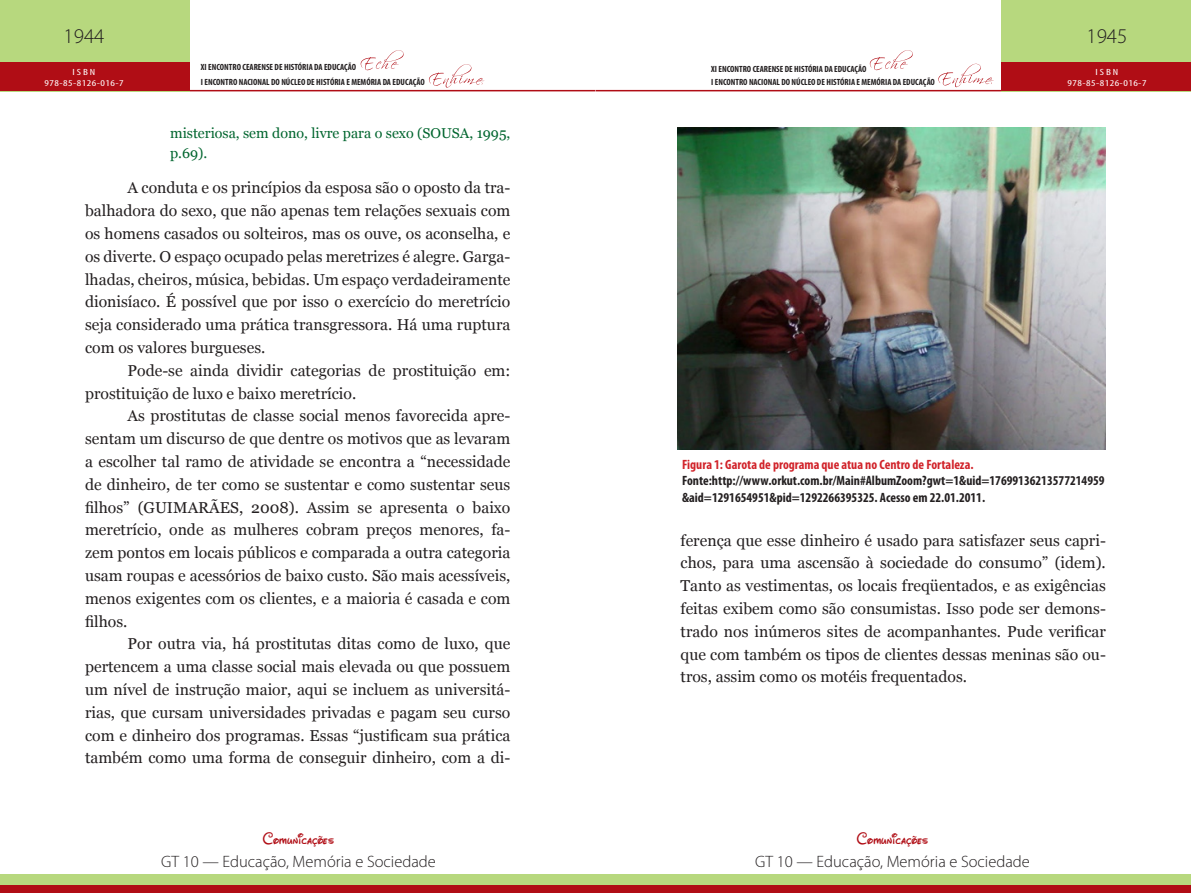
<style>
.page{position:relative;width:1191px;height:893px;background:#fff}
.page>*{position:absolute;margin:0;border:0;box-sizing:border-box;transform-origin:0 0}
.t1{font:300 21px "Myriad Pro";color:#231f20}
.t2{font:300 16.5px "Myriad Pro";color:#231f20}
.t3{font:16.5px "Waltograph";letter-spacing:.01em;color:#b00d15}
.t4{font:15.75px/22.8px "Georgia";color:#231f20;text-align:justify}
.RECUO{font:14.25px/19.5px "Georgia";color:#00652e}
.LEGENDA{font:700 condensed 13.5px/16.2px "Myriad Pro";color:#231f20}
.LEGENDA-2{font:700 condensed 13.5px "Myriad Pro";color:#d1232a}
.t5{font:700 condensed 9px/15px "Myriad Pro";color:#231f20}
.t6{font:condensed 9px/10.8px "Myriad Pro";letter-spacing:.04em;color:#fff;text-align:center;scale:1.3 1}
</style>
<div class="page">
<hr style="left:189px;top:90px;width:406px;height:1px;background:#b00d15">
<hr style="left:595px;top:90px;width:407px;height:1px;background:#b00d15">
<div style="left:0;top:0;width:189px;height:91px;background:#b7d87e"></div>
<div style="left:1001px;top:0;width:190px;height:91px;background:#b7d87e"></div>
<div style="left:0;top:63px;width:189px;height:28px;background:#b00d15"></div>
<div style="left:1001px;top:63px;width:190px;height:28px;background:#b00d15"></div>
<svg style="left:361px;top:50px;width:43px;height:20px"></svg>
<svg style="left:869px;top:50px;width:43px;height:20px"></svg>
<svg style="left:429px;top:64px;width:55px;height:24px"></svg>
<svg style="left:938px;top:64px;width:55px;height:23px"></svg>
<div style="left:0;top:874px;width:595px;height:19px;background:#b7d87e"></div>
<div style="left:595px;top:874px;width:596px;height:19px;background:#b7d87e"></div>
<div style="left:0;top:885px;width:595px;height:8px;background:#b00d15"></div>
<div style="left:595px;top:885px;width:596px;height:8px;background:#b00d15"></div>
<img style="left:677px;top:128px;width:429px;height:321px">
<h1 class="t1" style="left:63px;top:24px;width:42px">1944</h1>
<h1 class="t1" style="left:1086px;top:24px;width:42px">1945</h1>
<p class="t5" style="left:201px;top:60px;width:225px">XI ENCONTRO CEARENSE DE HISTÓRIA DA EDUCAÇÃO<br>I ENCONTRO NACIONAL DO NÚCLEO DE HISTÓRIA E MEMÓRIA DA EDUCAÇÃO</p>
<p class="t5" style="left:711px;top:62px;width:225px;line-height:13.2px">XI ENCONTRO CEARENSE DE HISTÓRIA DA EDUCAÇÃO<br>I ENCONTRO NACIONAL DO NÚCLEO DE HISTÓRIA E MEMÓRIA DA EDUCAÇÃO</p>
<p class="t6" style="left:44px;top:66px;width:62px">ISBN<br>978-85-8126-016-7</p>
<p class="t6" style="left:1067px;top:66px;width:62px">ISBN<br>978-85-8126-016-7</p>
<p class="RECUO" style="left:170px;top:124px;width:342px">misteriosa, sem dono, livre para o sexo (SOUSA, 1995, p.69).</p>
<p class="t4" style="left:85px;top:177px;width:427px;text-indent:43px">A conduta e os princípios da esposa são o oposto da tra&shy;balhadora do sexo, que não apenas tem relações sexuais com os homens casados ou solteiros, mas os ouve, os aconselha, e os diverte. O espaço ocupado pelas meretrizes é alegre. Garga&shy;lhadas, cheiros, música, bebidas. Um espaço verdadeiramente dionisíaco. É possível que por isso o exercício do meretrício seja considerado uma prática transgressora. Há uma ruptura com os valores burgueses.</p>
<p class="t4" style="left:85px;top:359px;width:427px;text-indent:43px">Pode-se ainda dividir categorias de prostituição em: prostituição de luxo e baixo meretrício.</p>
<p class="t4" style="left:85px;top:405px;width:427px;text-indent:43px">As prostitutas de classe social menos favorecida apre&shy;sentam um discurso de que dentre os motivos que as levaram a escolher tal ramo de atividade se encontra a “necessidade de dinheiro, de ter como se sustentar e como sustentar seus filhos” (GUIMARÃES, 2008). Assim se apresenta o baixo meretrício, onde as mulheres cobram preços menores, fa&shy;zem pontos em locais públicos e comparada a outra categoria usam roupas e acessórios de baixo custo. São mais acessíveis, menos exigentes com os clientes, e a maioria é casada e com filhos.</p>
<p class="t4" style="left:85px;top:633px;width:427px;text-indent:43px">Por outra via, há prostitutas ditas como de luxo, que pertencem a uma classe social mais elevada ou que possuem um nível de instrução maior, aqui se incluem as universitá&shy;rias, que cursam universidades privadas e pagam seu curso com e dinheiro dos programas. Essas “justificam sua prática também como uma forma de conseguir dinheiro, com a di-</p>
<p class="t3" style="left:263px;top:826px;width:73px">Comunicações</p>
<p class="t2" style="left:161px;top:852px;width:276px">GT 10 — Educação, Memória e Sociedade</p>
<p class="LEGENDA-2" style="left:682px;top:456px;width:293px">Figura 1: Garota de programa que atua no Centro de Fortaleza.</p>
<p class="LEGENDA" style="left:682px;top:472px;width:424px">Fonte:http://www.orkut.com.br/Main#AlbumZoom?gwt=1&amp;uid=17699136213577214959 &amp;aid=1291654951&amp;pid=1292266395325. Acesso em 22.01.2011.</p>
<p class="t4" style="left:680px;top:529px;width:427px">ferença que esse dinheiro é usado para satisfazer seus capri&shy;chos, para uma ascensão à sociedade do consumo” (idem).<br>Tanto as vestimentas, os locais freqüentados, e as exigências feitas exibem como são consumistas. Isso pode ser demons&shy;trado nos inúmeros sites de acompanhantes. Pude verificar que com também os tipos de clientes dessas meninas são ou&shy;tros, assim como os motéis frequentados.</p>
<p class="t3" style="left:857px;top:826px;width:73px">Comunicações</p>
<p class="t2" style="left:755px;top:852px;width:276px">GT 10 — Educação, Memória e Sociedade</p>
</div>
